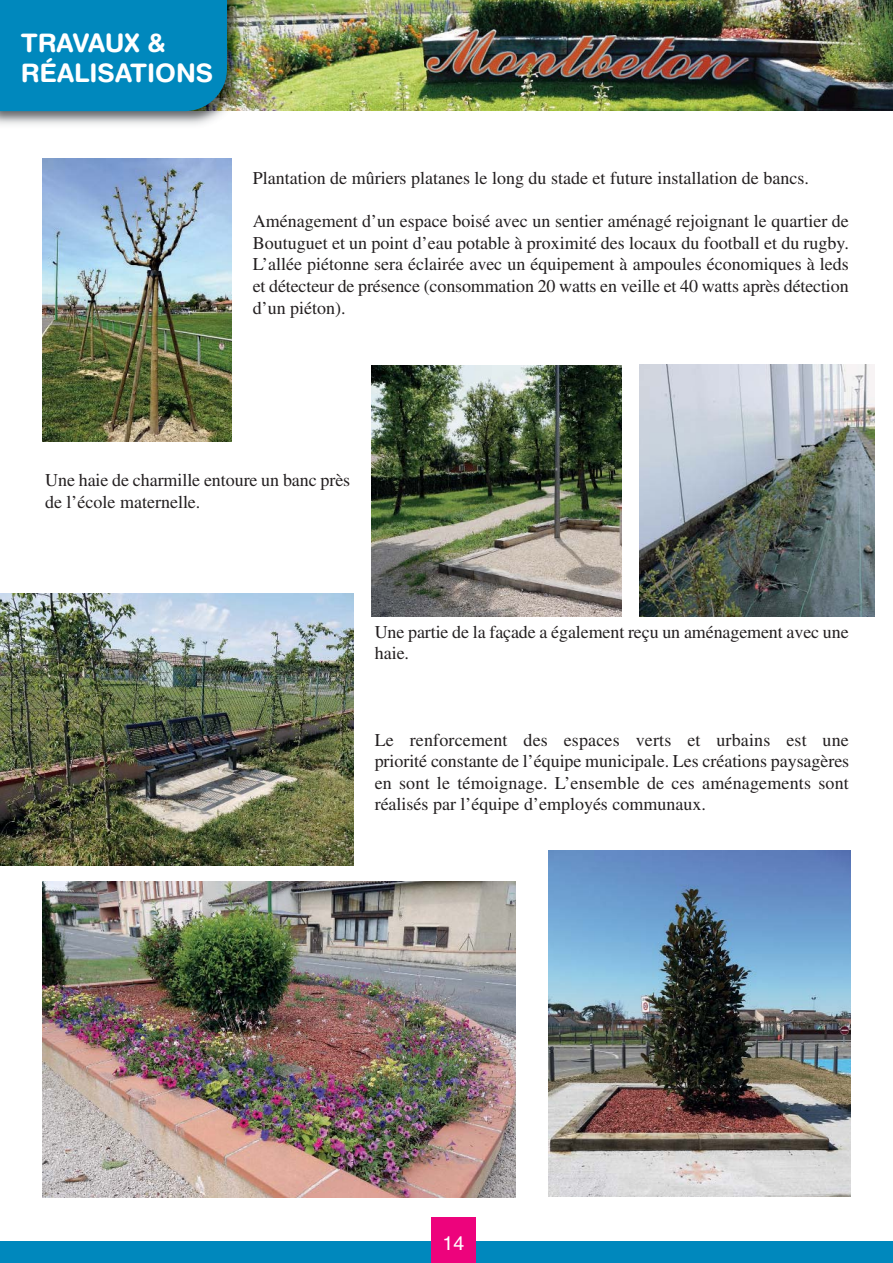
<style>
.page{position:relative;width:893px;height:1263px;background:#fff}
.page>*{position:absolute;margin:0;border:0;box-sizing:border-box;transform-origin:0 0}
.t1{font:700 25.5px/30.6px "Helvetica Rounded";color:#fff}
.t2{font:19.5px "Helvetica";color:#fff}
.t3{font:18px/21.6px "Times";color:#231f20;text-align:justify}
</style>
<div class="page">
<img style="left:247px;top:0;width:646px;height:111px">
<div style="left:0;top:1242px;width:893px;height:21px;background:#0088bd"></div>
<img style="left:0;top:111px;width:225px;height:14px">
<img style="left:227px;top:0;width:20px;height:111px">
<div style="left:0;top:0;width:227px;height:111px;background:#0088bd"></div>
<div style="left:431px;top:1217px;width:45px;height:46px;background:#ed037c"></div>
<img style="left:43px;top:158px;width:188px;height:283px">
<img style="left:372px;top:366px;width:250px;height:251px">
<img style="left:0;top:594px;width:353px;height:271px">
<img style="left:43px;top:881px;width:473px;height:316px">
<img style="left:549px;top:850px;width:301px;height:346px">
<img style="left:639px;top:365px;width:236px;height:252px">
<h1 class="t1" style="left:21px;top:30px;width:194px">TRAVAUX &amp;<br>RÉALISATIONS</h1>
<p class="t3" style="left:253px;top:169px;width:558px">Plantation de mûriers platanes le long du stade et future installation de bancs.</p>
<p class="t3" style="left:253px;top:212px;width:598px">Aménagement d’un espace boisé avec un sentier aménagé rejoignant le quartier de Boutuguet et un point d’eau potable à proximité des locaux du football et du rugby.<br>L’allée piétonne sera éclairée avec un équipement à ampoules économiques à leds et détecteur de présence (consommation 20 watts en veille et 40 watts après détection d’un piéton).</p>
<p class="t3" style="left:45px;top:471px;width:307px">Une haie de charmille entoure un banc près de l’école maternelle.</p>
<p class="t3" style="left:375px;top:622px;width:475px">Une partie de la façade a également reçu un aménagement avec une haie.</p>
<p class="t3" style="left:375px;top:730px;width:476px">Le renforcement des espaces verts et urbains est une priorité constante de l’équipe municipale. Les créations paysagères en sont le témoignage. L’ensemble de ces aménagements sont réalisés par l’équipe d’employés communaux.</p>
<p class="t2" style="left:443px;top:1236px;width:23px">14</p>
</div>
